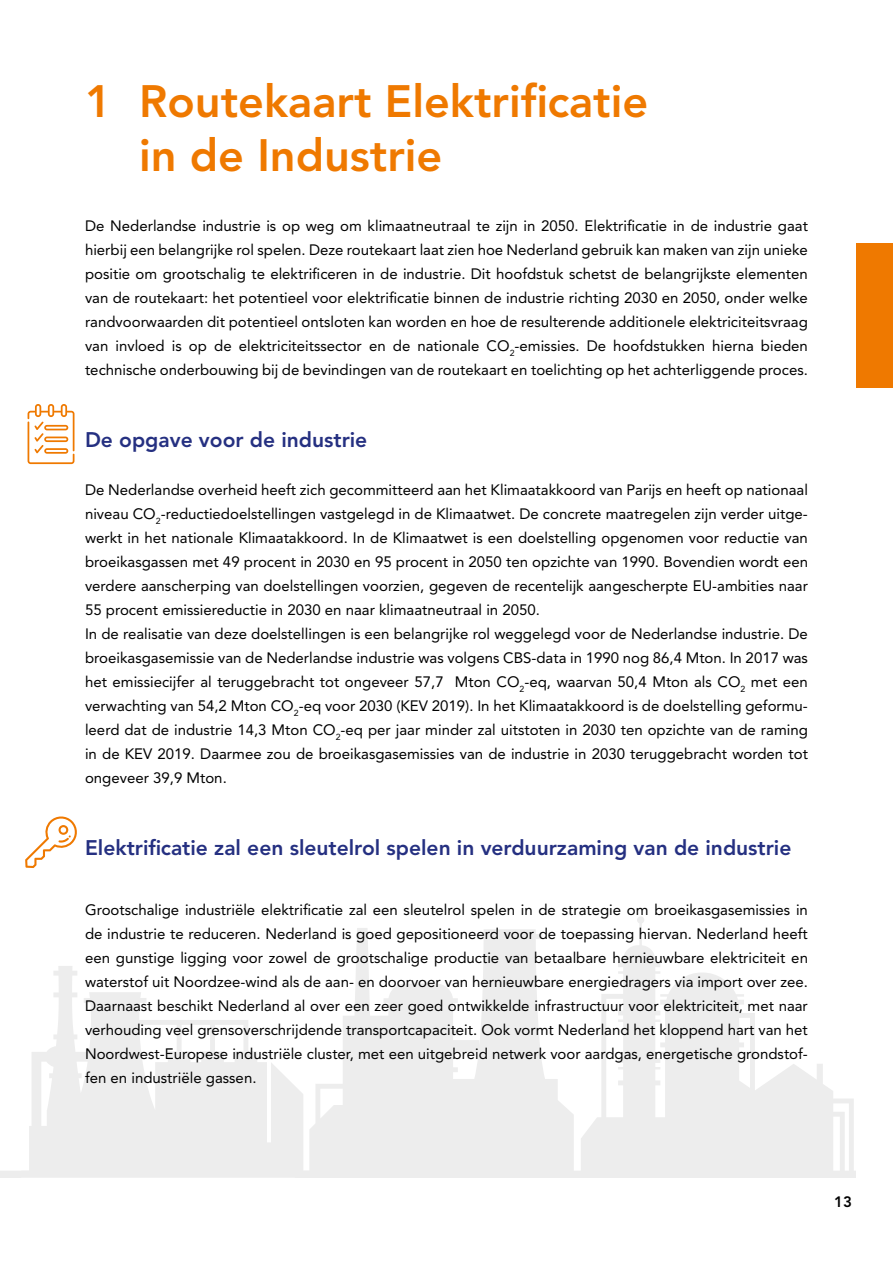
<style>
.page{position:relative;width:893px;height:1263px;background:#fff}
.page>*{position:absolute;margin:0;border:0;box-sizing:border-box;transform-origin:0 0}
.t1{font:800 45px/54px "Avenir LT Std";color:#ef7900}
.t2{font:800 21px "Avenir LT Std";color:#253081}
.t3{font:15px/24px "Avenir LT Std";color:#000;text-align:justify}
.t4{font:800 15px "Avenir LT Std";color:#000}
</style>
<div class="page">
<svg style="left:0;top:916px;width:856px;height:262px;fill:#ededed"></svg>
<div style="left:856px;top:243px;width:37px;height:144px;background:#ef7900"></div>
<svg style="left:28px;top:404px;width:46px;height:60px"></svg>
<svg style="left:25px;top:816px;width:52px;height:52px"></svg>
<h1 class="t1" style="left:139px;top:74px;width:511px;text-indent:-54px">1 Routekaart Elektrificatie in de Industrie</h1>
<p class="t3" style="left:85px;top:214px;width:724px">De Nederlandse industrie is op weg om klimaatneutraal te zijn in 2050. Elektrificatie in de industrie gaat hierbij een belangrijke rol spelen. Deze routekaart laat zien hoe Nederland gebruik kan maken van zijn unieke positie om grootschalig te elektrificeren in de industrie. Dit hoofdstuk schetst de belangrijkste elementen van de routekaart: het potentieel voor elektrificatie binnen de industrie richting 2030 en 2050, onder welke randvoorwaarden dit potentieel ontsloten kan worden en hoe de resulterende additionele elektriciteitsvraag van invloed is op de elektriciteitssector en de nationale CO<sub>2</sub>-emissies. De hoofdstukken hierna bieden technische onderbouwing bij de bevindingen van de routekaart en toelichting op het achterliggende proces.</p>
<h2 class="t2" style="left:85px;top:427px;width:284px">De opgave voor de industrie</h2>
<p class="t3" style="left:85px;top:478px;width:724px;text-align:left">De Nederlandse overheid heeft zich gecommitteerd aan het Klimaatakkoord van Parijs en heeft op nationaal niveau CO<sub>2</sub>-reductiedoelstellingen vastgelegd in de Klimaatwet. De concrete maatregelen zijn verder uitge&shy;werkt in het nationale Klimaatakkoord. In de Klimaatwet is een doelstelling opgenomen voor reductie van broeikasgassen met 49 procent in 2030 en 95 procent in 2050 ten opzichte van 1990. Bovendien wordt een verdere aanscherping van doelstellingen voorzien, gegeven de recentelijk aangescherpte EU-ambities naar 55 procent emissiereductie in 2030 en naar klimaatneutraal in 2050.<br>In de realisatie van deze doelstellingen is een belangrijke rol weggelegd voor de Nederlandse industrie. De broeikasgasemissie van de Nederlandse industrie was volgens CBS-data in 1990 nog 86,4 Mton. In 2017 was het emissiecijfer al teruggebracht tot ongeveer 57,7 Mton CO<sub>2</sub>-eq, waarvan 50,4 Mton als CO<sub>2</sub> met een verwachting van 54,2 Mton CO<sub>2</sub>-eq voor 2030 (KEV 2019). In het Klimaatakkoord is de doelstelling geformu&shy;leerd dat de industrie 14,3 Mton CO<sub>2</sub>-eq per jaar minder zal uitstoten in 2030 ten opzichte van de raming in de KEV 2019. Daarmee zou de broeikasgasemissies van de industrie in 2030 teruggebracht worden tot ongeveer 39,9 Mton.</p>
<h2 class="t2" style="left:85px;top:835px;width:708px">Elektrificatie zal een sleutelrol spelen in verduurzaming van de industrie</h2>
<p class="t3" style="left:85px;top:898px;width:724px">Grootschalige industriële elektrificatie zal een sleutelrol spelen in de strategie om broeikasgasemissies in de industrie te reduceren. Nederland is goed gepositioneerd voor de toepassing hiervan. Nederland heeft een gunstige ligging voor zowel de grootschalige productie van betaalbare hernieuwbare elektriciteit en waterstof uit Noordzee-wind als de aan- en doorvoer van hernieuwbare energiedragers via import over zee.<br>Daarnaast beschikt Nederland al over een zeer goed ontwikkelde infrastructuur voor elektriciteit, met naar verhouding veel grensoverschrijdende transportcapaciteit. Ook vormt Nederland het kloppend hart van het Noordwest-Europese industriële cluster, met een uitgebreid netwerk voor aardgas, energetische grondstof&shy;fen en industriële gassen.</p>
<p class="t4" style="left:834px;top:1193px;width:19px">13</p>
</div>
